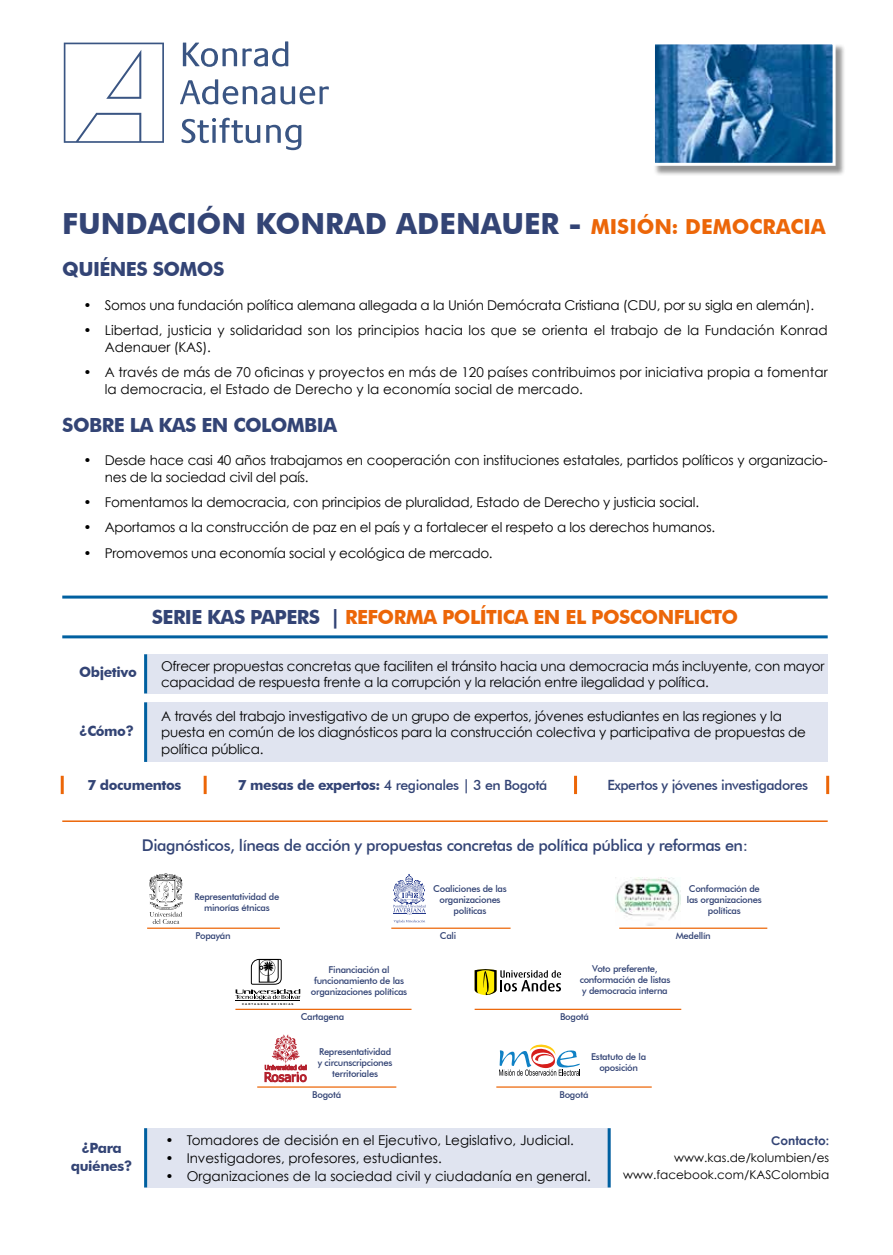
<style>
.page{position:relative;width:893px;height:1255px;background:#fff}
.page>*{position:absolute;margin:0;border:0;box-sizing:border-box;transform-origin:0 0}
.t1{font:700 29.1px "Futura BT";color:#334475}
.t2{font:700 19.5px "Futura BT";letter-spacing:-.03em;color:#ec6608}
.t3{font:700 19.5px "Futura BT";letter-spacing:-.03em;color:#334475}
.t4{font:500 16.2px "Futura BT";letter-spacing:-.03em;color:#334475}
.t5{font:500 14.1px "Futura BT";letter-spacing:-.03em;color:#334475}
.t6{font:700 14.1px/17.4px "Futura BT";letter-spacing:-.03em;color:#334475;text-align:center}
.t7{font:13.5px/16.5px "Century Gothic";letter-spacing:-.02em;color:#000}
.t8{font:13.5px/16.5px "Century Gothic";color:#000}
.t9{font:12px/16.8px "Century Gothic";color:#000;text-align:right}
.t10{font:700 12px "Century Gothic";color:#334475}
.t11{font:500 9.45px/11.2px "Futura BT";letter-spacing:-.03em;color:#334475;text-align:center}
.t12{font:700 2.55px "Helvetica";letter-spacing:.405em;color:#000;scale:1.08 1}
.s1{font-size:20.7px;color:#ec6608}
.s2{color:#334475}
.s3{font-weight:700}
</style>
<div class="page">
<div style="left:144px;top:654px;width:684px;height:39px;background:#e0e4f0"></div>
<div style="left:144px;top:702px;width:684px;height:59px;background:#e0e4f0"></div>
<div style="left:144px;top:1127px;width:466px;height:60px;background:#e0e4f0"></div>
<hr style="left:62px;top:595px;width:766px;height:3px;background:#0060a0">
<hr style="left:62px;top:635px;width:766px;height:3px;background:#0060a0">
<hr style="left:62px;top:820px;width:766px;height:2px;background:#ec6608">
<hr style="left:144px;top:654px;width:3px;height:39px;background:#0060a0">
<hr style="left:144px;top:702px;width:3px;height:60px;background:#0060a0">
<hr style="left:144px;top:1128px;width:3px;height:59px;background:#0060a0">
<hr style="left:608px;top:1128px;width:3px;height:59px;background:#0060a0">
<hr style="left:204px;top:775px;width:3px;height:19px;background:#ec6608">
<hr style="left:574px;top:775px;width:3px;height:19px;background:#ec6608">
<hr style="left:826px;top:775px;width:3px;height:19px;background:#ec6608">
<hr style="left:61px;top:775px;width:3px;height:19px;background:#ec6608">
<hr style="left:147px;top:927px;width:133px;height:1px;background:#ec6608">
<svg style="left:149px;top:873px;width:34px;height:50px"></svg>
<hr style="left:619px;top:927px;width:148px;height:1px;background:#ec6608">
<img style="left:615px;top:877px;width:65px;height:48px">
<hr style="left:235px;top:1008px;width:176px;height:1px;background:#ec6608">
<hr style="left:236px;top:1000px;width:64px;height:1px;background:#000">
<svg style="left:235px;top:958px;width:65px;height:41px"></svg>
<hr style="left:257px;top:1086px;width:139px;height:1px;background:#ec6608">
<svg style="left:265px;top:1034px;width:42px;height:47px"></svg>
<hr style="left:475px;top:1008px;width:206px;height:1px;background:#ec6608">
<svg style="left:475px;top:969px;width:86px;height:26px"></svg>
<hr style="left:496px;top:1086px;width:156px;height:1px;background:#ec6608">
<svg style="left:499px;top:1044px;width:81px;height:31px"></svg>
<hr style="left:391px;top:927px;width:120px;height:1px;background:#ec6608">
<svg style="left:393px;top:874px;width:33px;height:49px"></svg>
<div style="left:653px;top:43px;width:193px;height:133px;background:#000;opacity:.42"></div>
<img style="left:656px;top:45px;width:176px;height:117px">
<div style="left:652px;top:41px;width:184px;height:125px;border:3px solid #fff"></div>
<svg style="left:64px;top:43px;width:100px;height:100px"></svg>
<svg style="left:183px;top:41px;width:105px;height:26px"></svg>
<svg style="left:180px;top:79px;width:149px;height:25px"></svg>
<svg style="left:182px;top:118px;width:78px;height:25px"></svg>
<svg style="left:266px;top:125px;width:35px;height:25px"></svg>
<hr style="left:892px;top:1187px;width:1px;height:67px;background:#334475">
<hr style="left:892px;top:552px;width:1px;height:81px;background:#334475">
<hr style="left:892px;top:446px;width:1px;height:81px;background:#334475">
<hr style="left:892px;top:354px;width:1px;height:81px;background:#334475">
<hr style="left:892px;top:230px;width:1px;height:99px;background:#3a5583">
<h1 class="t1" style="left:62px;top:206px;width:765px">FUNDACIÓN KONRAD ADENAUER - <span class="s1">MISIÓN: DEMOCRACIA</span></h1>
<h2 class="t3" style="left:62px;top:258px;width:164px">QUIÉNES SOMOS</h2>
<p class="t7" style="left:84px;top:296px;width:732px">• Somos una fundación política alemana allegada a la Unión Demócrata Cristiana (CDU, por su sigla en alemán).</p>
<p class="t8" style="left:105px;top:322px;width:724px;text-indent:-21px">• Libertad, justicia y solidaridad son los principios hacia los que se orienta el trabajo de la Fundación Konrad<br>Adenauer (KAS).</p>
<p class="t8" style="left:105px;top:363px;width:724px;line-height:17.4px;text-indent:-21px">• A través de más de 70 oficinas y proyectos en más de 120 países contribuimos por iniciativa propia a fomentar la democracia, el Estado de Derecho y la economía social de mercado.</p>
<h2 class="t3" style="left:62px;top:413px;width:277px">SOBRE LA KAS EN COLOMBIA</h2>
<p class="t7" style="left:105px;top:452px;width:724px;text-indent:-21px">• Desde hace casi 40 años trabajamos en cooperación con instituciones estatales, partidos políticos y organizacio&shy;nes de la sociedad civil del país.</p>
<p class="t7" style="left:84px;top:493px;width:617px">• Fomentamos la democracia, con principios de pluralidad, Estado de Derecho y justicia social.</p>
<p class="t7" style="left:84px;top:518px;width:633px">• Aportamos a la construcción de paz en el país y a fortalecer el respeto a los derechos humanos.</p>
<p class="t7" style="left:84px;top:544px;width:411px">• Promovemos una economía social y ecológica de mercado.</p>
<p class="t6" style="left:79px;top:663px;width:59px">Objetivo</p>
<p class="t6" style="left:79px;top:722px;width:56px">¿Cómo?</p>
<h2 class="t2" style="left:152px;top:605px;width:588px"><span class="s2">SERIE KAS PAPERS |</span> REFORMA POLÍTICA EN EL POSCONFLICTO</h2>
<p class="t7" style="left:161px;top:657px;width:665px">Ofrecer propuestas concretas que faciliten el tránsito hacia una democracia más incluyente, con mayor capacidad de respuesta frente a la corrupción y la relación entre ilegalidad y política.</p>
<p class="t7" style="left:161px;top:707px;width:646px">A través del trabajo investigativo de un grupo de expertos, jóvenes estudiantes en las regiones y la puesta en común de los diagnósticos para la construcción colectiva y participativa de propuestas de política pública.</p>
<p class="t6" style="left:88px;top:776px;width:95px">7 documentos</p>
<p class="t5" style="left:238px;top:776px;width:311px"><span class="s3">7 mesas de expertos:</span> 4 regionales | 3 en Bogotá</p>
<p class="t5" style="left:607px;top:776px;width:202px">Expertos y jóvenes investigadores</p>
<p class="t4" style="left:142px;top:835px;width:608px">Diagnósticos, líneas de acción y propuestas concretas de política pública y reformas en:</p>
<p class="t6" style="left:71px;top:1139px;width:63px">¿Para quiénes?</p>
<p class="t11" style="left:195px;top:890px;width:86px">Representatividad de minorías étnicas</p>
<p class="t11" style="left:196px;top:929px;width:37px">Popayán</p>
<p class="t11" style="left:311px;top:963px;width:98px">Financiación al funcionamiento de las organizaciones políticas</p>
<p class="t11" style="left:301px;top:1010px;width:45px">Cartagena</p>
<p class="t12" style="left:242px;top:1002px;width:49px">CARTAGENA DE INDIAS</p>
<p class="t11" style="left:318px;top:1045px;width:76px">Representatividad y circunscripciones territoriales</p>
<p class="t11" style="left:312px;top:1088px;width:30px">Bogotá</p>
<p class="t11" style="left:433px;top:882px;width:75px">Coaliciones de las organizaciones políticas</p>
<p class="t11" style="left:440px;top:929px;width:18px">Cali</p>
<p class="t11" style="left:687px;top:882px;width:76px">Conformación de las organizaciones políticas</p>
<p class="t11" style="left:676px;top:929px;width:37px">Medellín</p>
<p class="t11" style="left:580px;top:962px;width:92px">Voto preferente, conformación de listas y democracia interna</p>
<p class="t11" style="left:560px;top:1010px;width:30px">Bogotá</p>
<p class="t11" style="left:591px;top:1051px;width:56px">Estatuto de la oposición</p>
<p class="t11" style="left:560px;top:1088px;width:30px">Bogotá</p>
<p class="t8" style="left:165px;top:1131px;width:410px">• Tomadores de decisión en el Ejecutivo, Legislativo, Judicial.</p>
<p class="t8" style="left:165px;top:1149px;width:278px">• Investigadores, profesores, estudiantes.</p>
<p class="t8" style="left:165px;top:1167px;width:427px">• Organizaciones de la sociedad civil y ciudadanía en general.</p>
<p class="t10" style="left:771px;top:1133px;width:60px">Contacto:</p>
<p class="t9" style="left:623px;top:1149px;width:208px">www.kas.de/kolumbien/es www.facebook.com/KASColombia</p>
</div>
